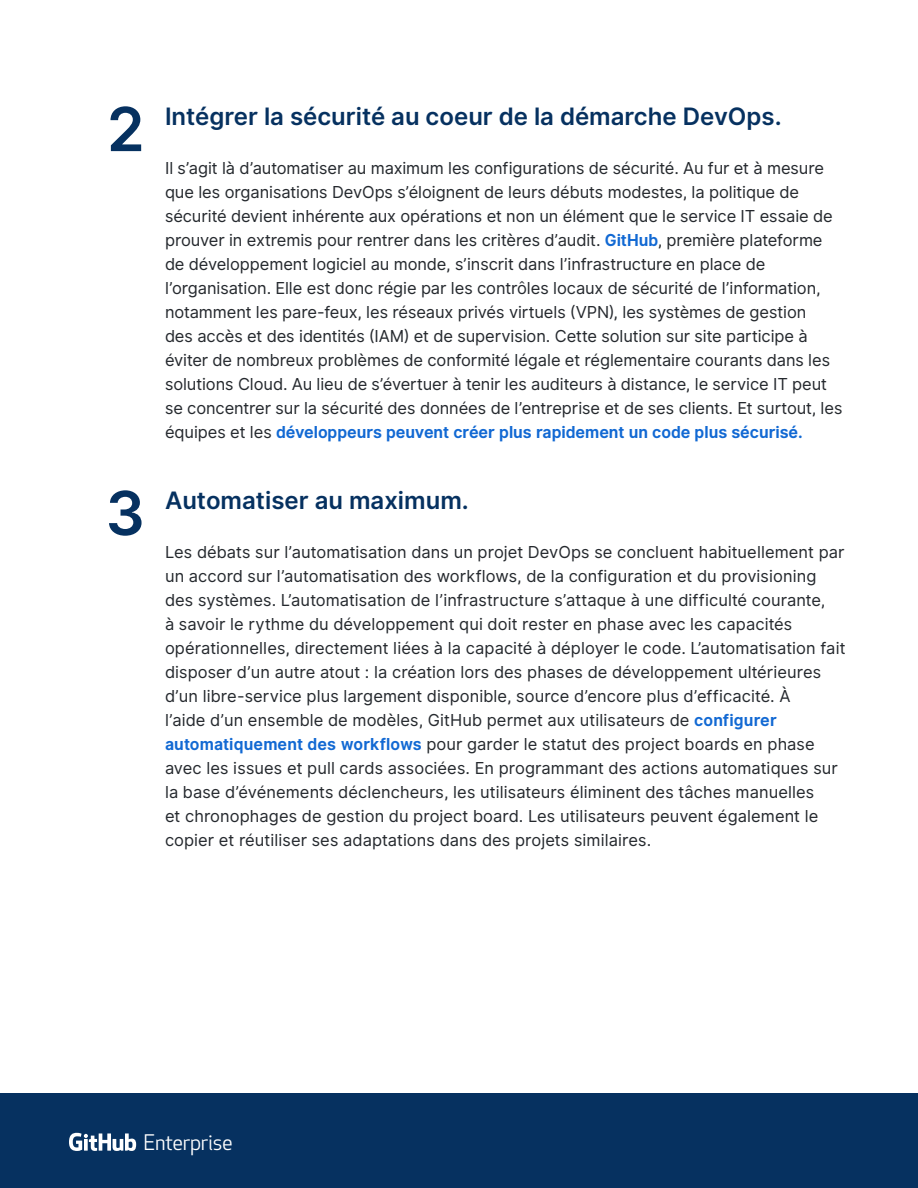
<style>
.page{position:relative;width:918px;height:1188px;background:#fff}
.page>*{position:absolute;margin:0;border:0;box-sizing:border-box;transform-origin:0 0}
.t1{font:600 60.75px "Inter UI";color:#063160}
.t2{font:600 24px "Inter UI";color:#063160}
.t3{font:21px "Apex New";letter-spacing:-.02em;color:#fff}
.t4{font:16.5px/24px "Inter UI";color:#25292e}
.s1{font-weight:700;color:#1269d3}
</style>
<div class="page">
<div style="left:0;top:1094px;width:918px;height:94px;background:#063160"></div>
<svg style="left:69px;top:1133px;width:67px;height:18px"></svg>
<h1 class="t1" style="left:107px;top:87px;width:40px">2</h1>
<h1 class="t1" style="left:105px;top:471px;width:41px">3</h1>
<h2 class="t2" style="left:165px;top:100px;width:618px">Intégrer la sécurité au coeur de la démarche DevOps.</h2>
<p class="t4" style="left:165px;top:156px;width:679px">Il s’agit là d’automatiser au maximum les configurations de sécurité. Au fur et à mesure que les organisations DevOps s’éloignent de leurs débuts modestes, la politique de sécurité devient inhérente aux opérations et non un élément que le service IT essaie de prouver in extremis pour rentrer dans les critères d’audit. <span class="s1">GitHub</span>, première plateforme de développement logiciel au monde, s’inscrit dans l’infrastructure en place de l’organisation. Elle est donc régie par les contrôles locaux de sécurité de l’information, notamment les pare-feux, les réseaux privés virtuels (VPN), les systèmes de gestion<br>des accès et des identités (IAM) et de supervision. Cette solution sur site participe à éviter de nombreux problèmes de conformité légale et réglementaire courants dans les solutions Cloud. Au lieu de s’évertuer à tenir les auditeurs à distance, le service IT peut se concentrer sur la sécurité des données de l’entreprise et de ses clients. Et surtout, les équipes et les <span class="s1">développeurs peuvent créer plus rapidement un code plus sécurisé.</span></p>
<h2 class="t2" style="left:165px;top:484px;width:305px">Automatiser au maximum.</h2>
<p class="t4" style="left:165px;top:540px;width:682px">Les débats sur l’automatisation dans un projet DevOps se concluent habituellement par un accord sur l’automatisation des workflows, de la configuration et du provisioning des systèmes. L’automatisation de l’infrastructure s’attaque à une difficulté courante,<br>à savoir le rythme du développement qui doit rester en phase avec les capacités opérationnelles, directement liées à la capacité à déployer le code. L’automatisation fait disposer d’un autre atout : la création lors des phases de développement ultérieures d’un libre-service plus largement disponible, source d’encore plus d’efficacité. À<br>l’aide d’un ensemble de modèles, GitHub permet aux utilisateurs de <span class="s1">configurer automatiquement des workflows</span> pour garder le statut des project boards en phase avec les issues et pull cards associées. En programmant des actions automatiques sur la base d’événements déclencheurs, les utilisateurs éliminent des tâches manuelles<br>et chronophages de gestion du project board. Les utilisateurs peuvent également le copier et réutiliser ses adaptations dans des projets similaires.</p>
<p class="t3" style="left:144px;top:1130px;width:91px">Enterprise</p>
</div>
